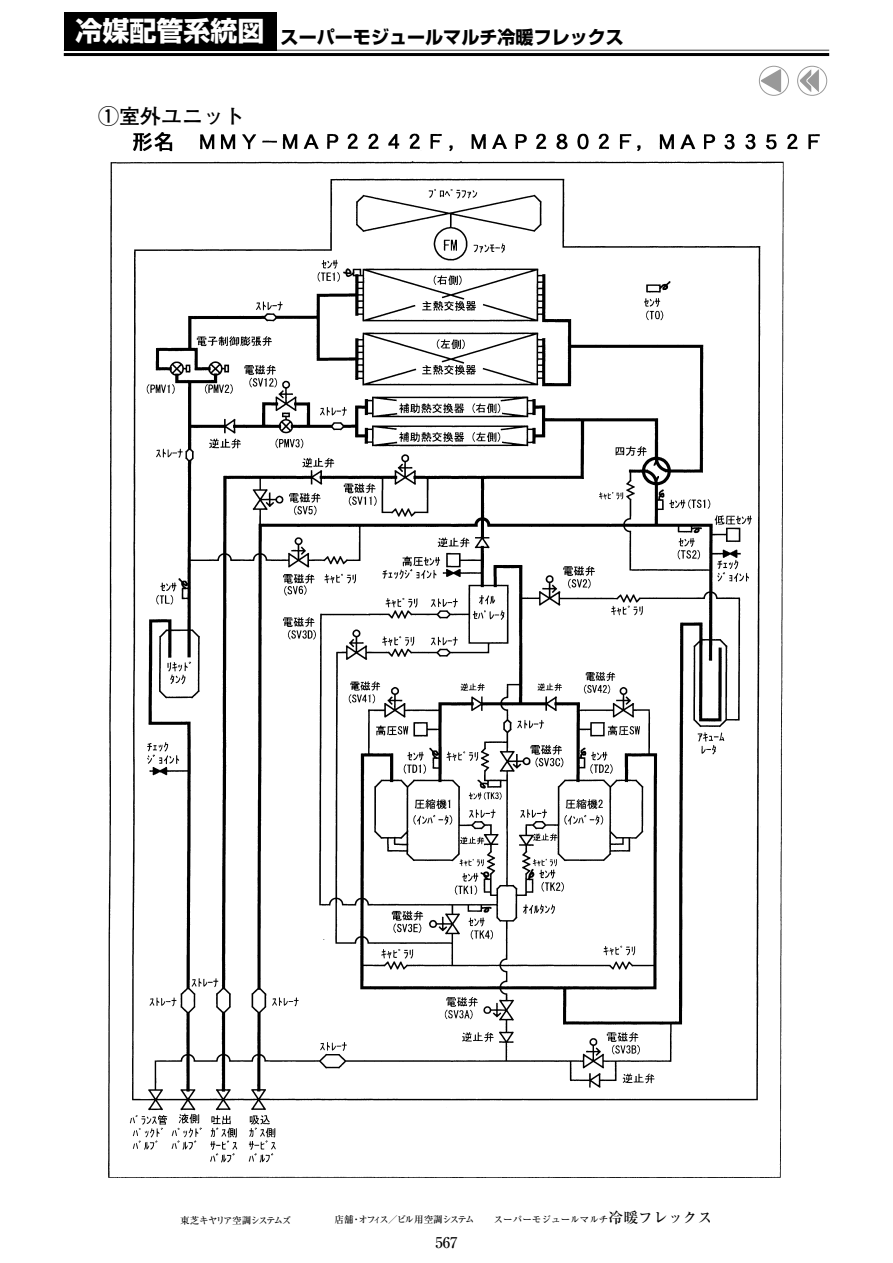
<style>
.page{position:relative;width:893px;height:1263px;background:#fff}
.page>*{position:absolute;margin:0;border:0;box-sizing:border-box;transform-origin:0 0}
.t1{font:700 21px "Futo Go B101";color:#000}
.t2{font:700 18px "Shin Go Pro";color:#000}
.t3{font:500 14.85px "Ryumin Pro";color:#000}
.t4{font:500 9.6px "Ryumin Pro";color:#000}
.t5{font:500 9.6px "Ryumin Pro";letter-spacing:-.12em;color:#000}
.s1{font-size:14.85px}
</style>
<div class="page">
<div style="left:759px;top:66px;width:30px;height:30px;border:1px solid #999;border-radius:50%"></div>
<svg style="left:761px;top:69px;width:20px;height:24px"></svg>
<div style="left:797px;top:66px;width:30px;height:30px;border:1px solid #999;border-radius:50%"></div>
<svg style="left:798px;top:68px;width:22px;height:25px"></svg>
<hr style="left:64px;top:53px;width:765px;height:3px;background:#000">
<hr style="left:64px;top:50px;width:765px;height:1px;background:#7c7c7c">
<div style="left:64px;top:13px;width:212px;height:38px;background:#000"></div>
<img style="left:108px;top:132px;width:712px;height:1046px">
<h2 class="t2" style="left:76px;top:23px;width:550px"><sup>冷媒配管系統図</sup> スーパーモジュールマルチ冷暖フレックス</h2>
<h1 class="t1" style="left:98px;top:104px;width:148px">①室外ユニット</h1>
<p class="t5" style="left:180px;top:1212px;width:113px">東芝キヤリア空調システムズ</p>
<p class="t4" style="left:335px;top:1212px;width:380px">店舗・オフィス／ビル用空調システム <span class="s1">　</span>スーパーモジュールマルチ<span class="s1">冷暖フレックス</span></p>
<h3 class="t3" style="left:435px;top:1231px;width:24px">567</h3>
</div>
